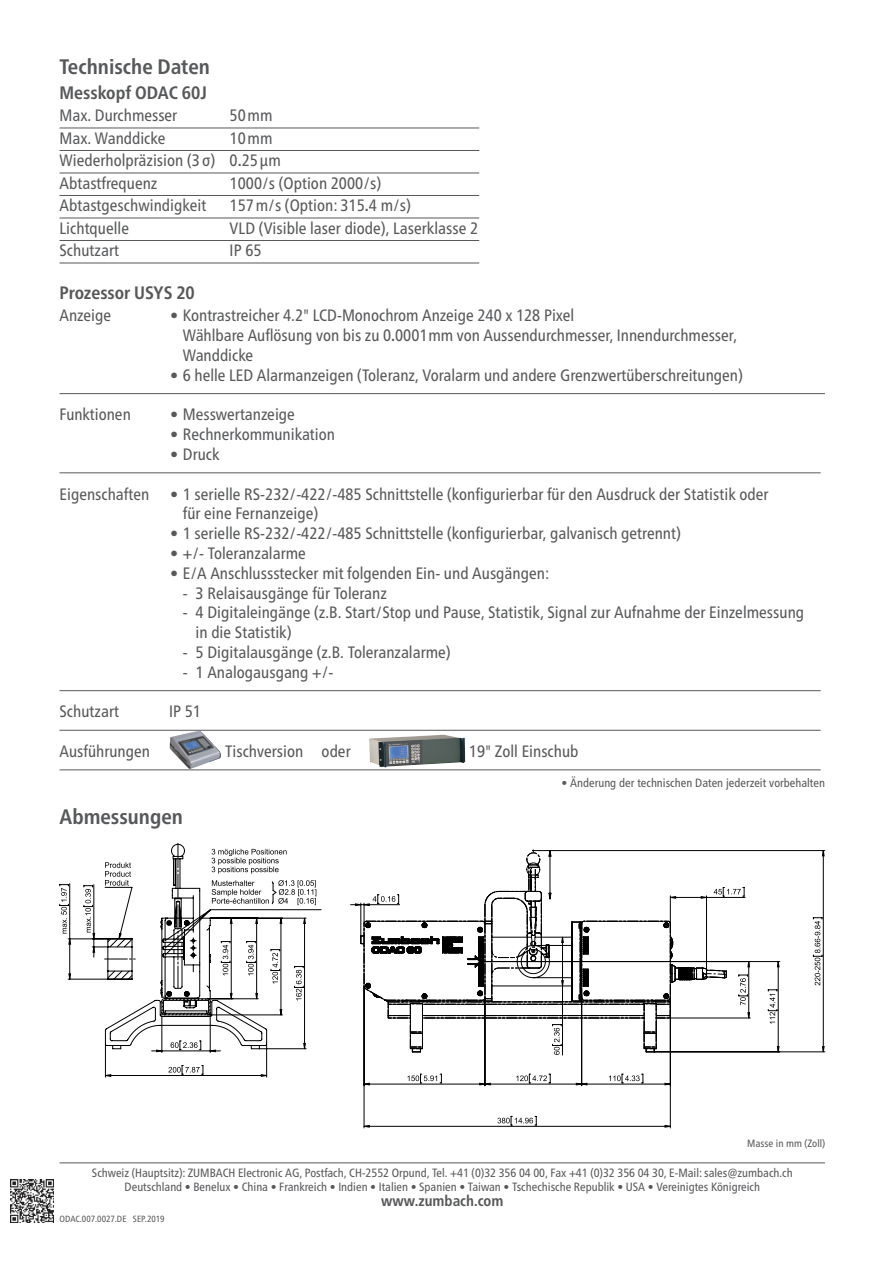
<style>
.page{position:relative;width:893px;height:1263px;background:#fff}
.page>*{position:absolute;margin:0;border:0;box-sizing:border-box;transform-origin:0 0}
.t1{font:700 condensed 21px "Frutiger Neue LTW1 G";color:#57585a}
.t2{font:700 condensed 18px "Frutiger Neue LTW1 G";color:#57585a}
.t3{font:condensed 16.5px/19.8px "Frutiger Neue LTW1 G";color:#57585a}
.t4{font:700 condensed 15px "Frutiger Neue LTW1 G";color:#57585a}
.t5{font:condensed 12px/13.5px "Frutiger Neue LTW1 G";color:#57585a;text-align:center}
.t6{font:condensed 10.5px "Frutiger Neue LTW1 G";color:#57585a}
.t7{font:condensed 9px "Frutiger Neue LTW1 G";color:#57585a}
.s1{font-weight:700}
</style>
<div class="page">
<hr style="left:364px;top:986px;width:1px;height:142px;background:#000001">
<hr style="left:670px;top:998px;width:1px;height:130px;background:#000001">
<svg style="left:363px;top:1055px;width:307px;height:72px"></svg>
<hr style="left:210px;top:909px;width:111px;height:1px;background:#000001">
<svg style="left:351px;top:850px;width:473px;height:205px"></svg>
<svg style="left:61px;top:843px;width:255px;height:234px"></svg>
<hr style="left:60px;top:1162px;width:765px;height:1px;background:#57585a">
<hr style="left:60px;top:393px;width:765px;height:1px;background:#57585a">
<hr style="left:60px;top:473px;width:761px;height:1px;background:#57585a">
<hr style="left:60px;top:690px;width:761px;height:1px;background:#57585a">
<hr style="left:60px;top:730px;width:761px;height:1px;background:#57585a">
<hr style="left:60px;top:770px;width:761px;height:1px;background:#57585a">
<img style="left:170px;top:731px;width:51px;height:38px">
<img style="left:369px;top:735px;width:96px;height:32px">
<hr style="left:60px;top:128px;width:419px;height:1px;background:#57585a">
<hr style="left:60px;top:150px;width:419px;height:1px;background:#57585a">
<hr style="left:60px;top:173px;width:419px;height:1px;background:#57585a">
<hr style="left:60px;top:195px;width:419px;height:1px;background:#57585a">
<hr style="left:60px;top:218px;width:419px;height:1px;background:#57585a">
<hr style="left:60px;top:240px;width:419px;height:1px;background:#57585a">
<hr style="left:60px;top:263px;width:419px;height:1px;background:#57585a">
<img style="left:11px;top:1179px;width:42px;height:43px">
<p class="t1" style="left:60px;top:50px;width:152px">Technische Daten</p>
<p class="t2" style="left:60px;top:79px;width:149px">Messkopf ODAC 60J</p>
<p class="t3" style="left:60px;top:104px;width:119px">Max. Durchmesser</p>
<p class="t3" style="left:230px;top:104px;width:44px">50mm</p>
<p class="t3" style="left:60px;top:127px;width:107px">Max. Wanddicke</p>
<p class="t3" style="left:60px;top:126px;width:223px;line-height:22.5px;text-indent:170px">10mm<br>Wiederholpräzision (3 σ) 0<span class="s1">.</span>25µm<br>Abtastfrequenz</p>
<p class="t3" style="left:230px;top:172px;width:153px">1000/s (Option 2000/s)</p>
<p class="t3" style="left:60px;top:194px;width:148px">Abtastgeschwindigkeit</p>
<p class="t3" style="left:230px;top:194px;width:183px">157m/s (Option: 315<span class="s1">.</span>4 m/s)</p>
<p class="t3" style="left:60px;top:217px;width:71px">Lichtquelle</p>
<p class="t3" style="left:230px;top:217px;width:250px">VLD (Visible laser diode), Laserklasse 2</p>
<p class="t3" style="left:60px;top:239px;width:61px">Schutzart</p>
<p class="t3" style="left:230px;top:239px;width:33px">IP 65</p>
<p class="t2" style="left:60px;top:279px;width:137px">Prozessor USYS 20</p>
<p class="t3" style="left:60px;top:304px;width:53px">Anzeige</p>
<p class="t3" style="left:183px;top:304px;width:555px;text-indent:-13px">• Kontrastreicher 4.2" LCD-Monochrom Anzeige 240 x 128 Pixel<br>Wählbare Auflösung von bis zu 0<span class="s1">.</span>0001mm von Aussendurchmesser, Innendurchmesser,<br>Wanddicke</p>
<p class="t3" style="left:170px;top:364px;width:574px">• 6 helle LED Alarmanzeigen (Toleranz, Voralarm und andere Grenzwertüberschreitungen)</p>
<p class="t3" style="left:60px;top:403px;width:73px">Funktionen</p>
<p class="t3" style="left:170px;top:403px;width:126px">• Messwertanzeige</p>
<p class="t3" style="left:170px;top:423px;width:166px">• Rechnerkommunikation</p>
<p class="t3" style="left:170px;top:443px;width:51px">• Druck</p>
<p class="t3" style="left:60px;top:482px;width:91px">Eigenschaften</p>
<p class="t3" style="left:183px;top:482px;width:587px;text-indent:-13px">• 1 serielle RS-232/-422/-485 Schnittstelle (konfigurierbar für den Ausdruck der Statistik oder für eine Fernanzeige)</p>
<p class="t3" style="left:170px;top:522px;width:512px">• 1 serielle RS-232/-422/-485 Schnittstelle (konfigurierbar, galvanisch getrennt)</p>
<p class="t3" style="left:170px;top:542px;width:137px">• +/- Toleranzalarme</p>
<p class="t3" style="left:170px;top:562px;width:381px">• E/A Anschlussstecker mit folgenden Ein- und Ausgängen:</p>
<p class="t3" style="left:183px;top:581px;width:206px">- 3 Relaisausgänge für Toleranz</p>
<p class="t3" style="left:196px;top:601px;width:610px;text-indent:-13px">- 4 Digitaleingänge (z.B. Start/Stop und Pause, Statistik, Signal zur Aufnahme der Einzelmessung in die Statistik)</p>
<p class="t3" style="left:183px;top:641px;width:269px">- 5 Digitalausgänge (z.B. Toleranzalarme)</p>
<p class="t3" style="left:183px;top:661px;width:152px">- 1 Analogausgang +/-</p>
<p class="t3" style="left:60px;top:700px;width:61px">Schutzart</p>
<p class="t3" style="left:169px;top:700px;width:33px">IP 51</p>
<p class="t3" style="left:60px;top:740px;width:92px">Ausführungen</p>
<p class="t3" style="left:225px;top:740px;width:127px">Tischversion oder</p>
<p class="t3" style="left:469px;top:740px;width:111px">19" Zoll Einschub</p>
<p class="t5" style="left:561px;top:775px;width:265px">• Änderung der technischen Daten jederzeit vorbehalten</p>
<p class="t1" style="left:60px;top:801px;width:125px">Abmessungen</p>
<p class="t6" style="left:747px;top:1136px;width:79px">Masse in mm (Zoll)</p>
<p class="t5" style="left:92px;top:1165px;width:702px">Schweiz (Hauptsitz): ZUMBACH Electronic AG, Postfach, CH-2552 Orpund, Tel. +41 (0)32 356 04 00, Fax +41 (0)32 356 04 30, E-Mail: sales@zumbach.ch<br>Deutschland • Benelux • China • Frankreich • Indien • Italien • Spanien • Taiwan • Tschechische Republik • USA • Vereinigtes Königreich</p>
<p class="t4" style="left:381px;top:1189px;width:124px">www.zumbach.com</p>
<p class="t7" style="left:60px;top:1212px;width:107px">ODAC.007.0027.DE SEP.2019</p>
</div>
